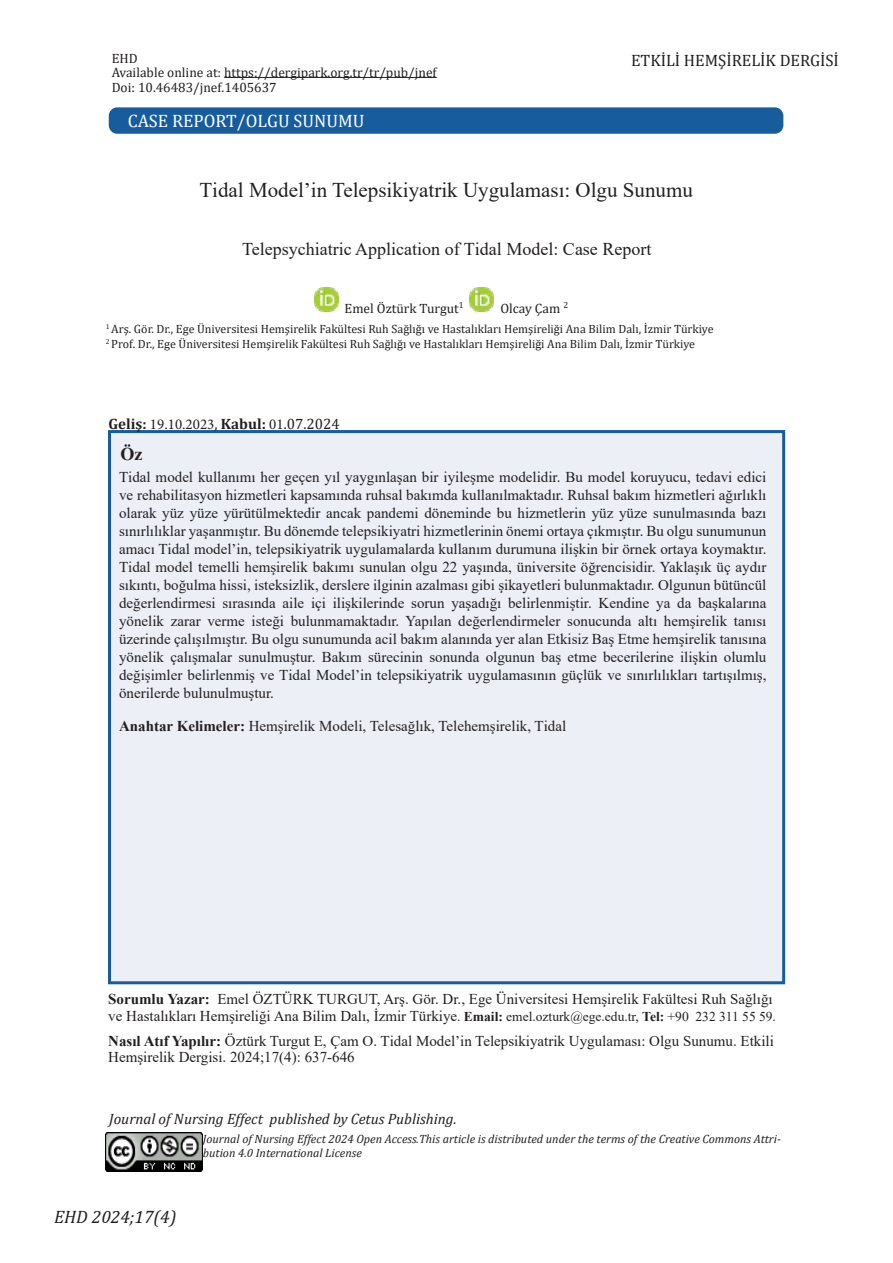
<style>
.page{position:relative;width:893px;height:1263px;background:#fff}
.page>*{position:absolute;margin:0;border:0;box-sizing:border-box;transform-origin:0 0}
.anabaşlık{font:21px "Times New Roman";color:#231f20}
._2__başlık{font:18px "Times New Roman";color:#231f20}
.t1{font:18px "Cambria";color:#fff}
.t2{font:italic 18px "Cambria";color:#231f20}
.t3{font:700 18px "Times New Roman";color:#231f20}
.t4{font:16.5px "Cambria";color:#231f20}
.Normal__Web{font:15px/18px "Times New Roman";color:#231f20;text-align:justify}
.nasıl_atıf_yaplmalı{font:15px/16.5px "Times New Roman";color:#231f20}
.t5{font:italic 15px "Cambria";color:#231f20}
.t6{font:700 15px "Cambria";color:#231f20}
.t7{font:13.5px/15.1px "Cambria";color:#231f20}
.t8{font:12px "Cambria";color:#231f20}
.t9{font:italic 12px/14.4px "Cambria";color:#231f20}
.s1{font-family:"Minion Pro";font-weight:400}
.s2{font-weight:400}
.s3{font-weight:700}
.s4{font-size:13.5px}
.s5{font-weight:700;font-size:13.5px}
</style>
<div class="page">
<div style="left:109px;top:107px;width:674px;height:27px;background:#175d9e;border-radius:9px"></div>
<hr style="left:224px;top:77px;width:213px;height:1px;background:#231f20">
<div style="left:108px;top:430px;width:677px;height:554px;background:#eceff6;border:3px solid #175d9e"></div>
<img style="left:106px;top:1132px;width:96px;height:39px">
<img style="left:314px;top:288px;width:24px;height:24px">
<img style="left:470px;top:288px;width:24px;height:24px">
<p class="t7" style="left:112px;top:51px;width:27px">EHD</p>
<p class="t7" style="left:112px;top:64px;width:327px">Available online at: https://dergipark.org.tr/tr/pub/jnef<br>Doi: 10.46483/jnef.1405637</p>
<p class="t1" style="left:128px;top:111px;width:238px">CASE REPORT/OLGU SUNUMU</p>
<p class="t4" style="left:631px;top:51px;width:209px">ETKİLİ HEMŞİRELİK DERGİSİ</p>
<p class="anabaşlık" style="left:199px;top:175px;width:495px">Tidal Model’in Telepsikiyatrik Uygulaması: Olgu Sunumu</p>
<p class="_2__başlık" style="left:242px;top:237px;width:411px">Telepsychiatric Application of Tidal Model: Case Report</p>
<p class="t7" style="left:345px;top:301px;width:120px">Emel Öztürk Turgut<sup>1</sup></p>
<p class="t7" style="left:500px;top:301px;width:69px">Olcay Çam <sup>2</sup></p>
<p class="t8" style="left:106px;top:322px;width:609px"><sup>1</sup> Arş. Gör. Dr., Ege Üniversitesi Hemşirelik Fakültesi Ruh Sağlığı ve Hastalıkları Hemşireliği Ana Bilim Dalı, İzmir Türkiye</p>
<p class="t8" style="left:106px;top:337px;width:591px"><sup>2</sup> Prof. Dr., Ege Üniversitesi Hemşirelik Fakültesi Ruh Sağlığı ve Hastalıkları Hemşireliği Ana Bilim Dalı, İzmir Türkiye</p>
<p class="t6" style="left:109px;top:413px;width:233px">Geliş: <span class="s1">19.10.2023</span><span class="s2">,</span> Kabul: <span class="s1">01</span><span class="s2">.07.2024</span></p>
<p class="t3" style="left:120px;top:440px;width:23px">Öz</p>
<p class="Normal__Web" style="left:119px;top:467px;width:649px">Tidal model kullanımı her geçen yıl yaygınlaşan bir iyileşme modelidir. Bu model koruyucu, tedavi edici ve rehabilitasyon hizmetleri kapsamında ruhsal bakımda kullanılmaktadır. Ruhsal bakım hizmetleri ağırlıklı olarak yüz yüze yürütülmektedir ancak pandemi döneminde bu hizmetlerin yüz yüze sunulmasında bazı sınırlılıklar yaşanmıştır. Bu dönemde telepsikiyatri hizmetlerinin önemi ortaya çıkmıştır. Bu olgu sunumunun amacı Tidal model’in, telepsikiyatrik uygulamalarda kullanım durumuna ilişkin bir örnek ortaya koymaktır.<br>Tidal model temelli hemşirelik bakımı sunulan olgu 22 yaşında, üniversite öğrencisidir. Yaklaşık üç aydır sıkıntı, boğulma hissi, isteksizlik, derslere ilginin azalması gibi şikayetleri bulunmaktadır. Olgunun bütüncül değerlendirmesi sırasında aile içi ilişkilerinde sorun yaşadığı belirlenmiştir. Kendine ya da başkalarına yönelik zarar verme isteği bulunmamaktadır. Yapılan değerlendirmeler sonucunda altı hemşirelik tanısı üzerinde çalışılmıştır. Bu olgu sunumunda acil bakım alanında yer alan Etkisiz Baş Etme hemşirelik tanısına yönelik çalışmalar sunulmuştur. Bakım sürecinin sonunda olgunun baş etme becerilerine ilişkin olumlu değişimler belirlenmiş ve Tidal Model’in telepsikiyatrik uygulamasının güçlük ve sınırlılıkları tartışılmış, önerilerde bulunulmuştur.</p>
<p class="Normal__Web" style="left:119px;top:716px;width:449px"><span class="s3">Anahtar Kelimeler:</span> Hemşirelik Modeli, Telesağlık, Telehemşirelik, Tidal</p>
<p class="nasıl_atıf_yaplmalı" style="left:108px;top:990px;width:669px"><span class="s3">Sorumlu Yazar:</span> Emel ÖZTÜRK TURGUT, Arş. Gör. Dr., Ege Üniversitesi Hemşirelik Fakültesi Ruh Sağlığı ve Hastalıkları Hemşireliği Ana Bilim Dalı, İzmir Türkiye<span class="s4">.</span> <span class="s5">Email:</span> <span class="s4">emel.ozturk@ege.edu.tr,</span> <span class="s5">Tel:</span> <span class="s4">+90 232 311 55 59.</span></p>
<p class="nasıl_atıf_yaplmalı" style="left:108px;top:1032px;width:667px"><span class="s3">Nasıl Atıf Yapılır:</span> Öztürk Turgut E, Çam O. Tidal Model’in Telepsikiyatrik Uygulaması: Olgu Sunumu. Etkili<br>Hemşirelik Dergisi. 2024;17(4): 637-646</p>
<p class="t5" style="left:109px;top:1109px;width:349px">Journal of Nursing Effect published by Cetus Publishing.</p>
<p class="t9" style="left:203px;top:1131px;width:580px">Journal of Nursing Effect 2024 Open Access.This article is distributed under the terms of the Creative Commons Attri&shy;bution 4.0 International License</p>
<p class="t2" style="left:54px;top:1204px;width:124px">EHD 2024;17(4)</p>
</div>
